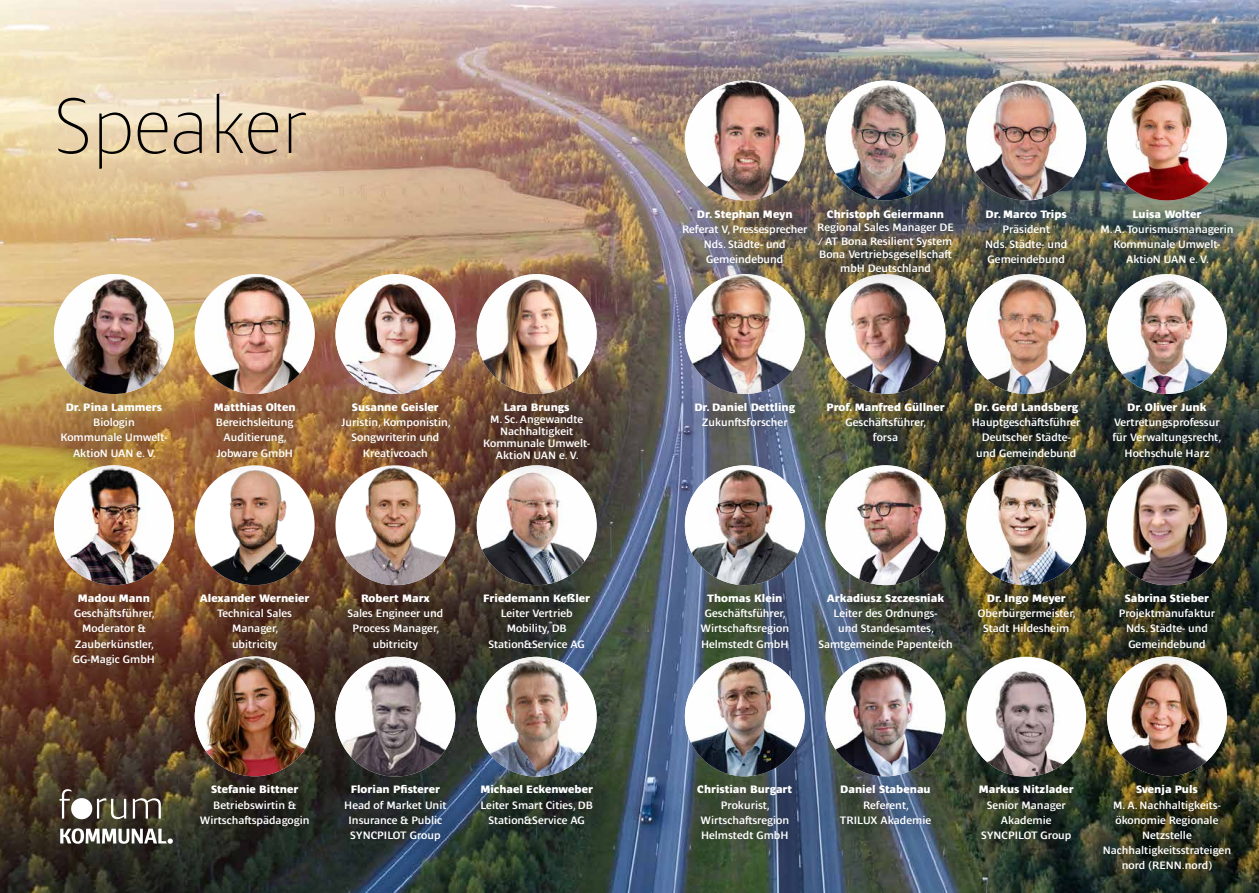
<style>
.page{position:relative;width:1259px;height:893px;background:#fff}
.page>*{position:absolute;margin:0;border:0;box-sizing:border-box;transform-origin:0 0}
.t1{font:100 80.25px "Ardoise Ptf";color:#000}
.t2{font:600 11.1px/15.1px "Ardoise Ptf";color:#fff;text-align:center}
.t3{font:800 11.1px "Ardoise Ptf";color:#fff}
</style>
<div class="page">
<img style="left:0;top:0;width:1259px;height:893px">
<svg style="left:60px;top:828px;width:113px;height:16px"></svg>
<div style="left:71px;top:798px;width:21px;height:21px;background:#fff;border-radius:50%"></div>
<svg style="left:60px;top:789px;width:12px;height:30px"></svg>
<svg style="left:97px;top:798px;width:29px;height:21px"></svg>
<svg style="left:133px;top:798px;width:28px;height:21px"></svg>
<img style="left:685px;top:656px;width:119px;height:120px;border-radius:60px">
<img style="left:825px;top:656px;width:120px;height:120px;border-radius:60px">
<img style="left:685px;top:274px;width:119px;height:120px;border-radius:60px">
<img style="left:685px;top:81px;width:119px;height:119px;border-radius:60px">
<img style="left:825px;top:81px;width:120px;height:119px;border-radius:60px">
<img style="left:195px;top:656px;width:120px;height:120px;border-radius:60px">
<img style="left:1107px;top:656px;width:120px;height:120px;border-radius:60px">
<img style="left:825px;top:274px;width:120px;height:120px;border-radius:60px">
<img style="left:477px;top:274px;width:119px;height:120px;border-radius:60px">
<img style="left:966px;top:465px;width:120px;height:120px;border-radius:60px">
<img style="left:1107px;top:465px;width:120px;height:120px;border-radius:60px">
<img style="left:54px;top:274px;width:120px;height:120px;border-radius:60px">
<img style="left:1107px;top:274px;width:120px;height:120px;border-radius:60px">
<img style="left:966px;top:81px;width:120px;height:119px;border-radius:60px">
<img style="left:1107px;top:81px;width:120px;height:119px;border-radius:60px">
<img style="left:966px;top:274px;width:120px;height:120px;border-radius:60px">
<img style="left:54px;top:465px;width:120px;height:120px;border-radius:60px">
<img style="left:335px;top:274px;width:120px;height:120px;border-radius:60px">
<img style="left:195px;top:465px;width:120px;height:120px;border-radius:60px">
<div style="left:966px;top:657px;width:120px;height:120px;background:#fff;border-radius:50%"></div>
<img style="left:972px;top:668px;width:108px;height:97px">
<img style="left:195px;top:274px;width:120px;height:120px;border-radius:60px">
<img style="left:685px;top:465px;width:119px;height:120px;border-radius:60px">
<img style="left:335px;top:465px;width:120px;height:120px;border-radius:60px">
<img style="left:477px;top:465px;width:119px;height:120px;border-radius:60px">
<img style="left:335px;top:657px;width:120px;height:120px;border-radius:60px">
<img style="left:477px;top:657px;width:119px;height:120px;border-radius:60px">
<img style="left:825px;top:465px;width:120px;height:120px;border-radius:60px">
<div style="left:0;top:0;width:423px;height:285px;background:#fff;opacity:.41"></div>
<div style="left:952px;top:383px;width:147px;height:95px;background:#000;opacity:.75"></div>
<div style="left:53px;top:574px;width:121px;height:111px;background:#000;opacity:.75"></div>
<div style="left:681px;top:574px;width:128px;height:95px;background:#000;opacity:.75"></div>
<div style="left:675px;top:383px;width:140px;height:64px;background:#000;opacity:.75"></div>
<div style="left:663px;top:190px;width:162px;height:94px;background:#000;opacity:.75"></div>
<div style="left:797px;top:190px;width:175px;height:103px;background:#000;opacity:.75"></div>
<div style="left:677px;top:766px;width:134px;height:94px;background:#000;opacity:.75"></div>
<div style="left:322px;top:383px;width:146px;height:95px;background:#000;opacity:.75"></div>
<div style="left:180px;top:574px;width:148px;height:95px;background:#000;opacity:.75"></div>
<div style="left:959px;top:765px;width:133px;height:96px;background:#000;opacity:.75"></div>
<div style="left:799px;top:574px;width:172px;height:96px;background:#000;opacity:.75"></div>
<div style="left:807px;top:383px;width:156px;height:80px;background:#000;opacity:.75"></div>
<div style="left:464px;top:383px;width:143px;height:97px;background:#000;opacity:.75"></div>
<div style="left:820px;top:765px;width:130px;height:80px;background:#000;opacity:.75"></div>
<div style="left:194px;top:383px;width:121px;height:95px;background:#000;opacity:.75"></div>
<div style="left:328px;top:574px;width:135px;height:95px;background:#000;opacity:.75"></div>
<div style="left:463px;top:574px;width:146px;height:95px;background:#000;opacity:.75"></div>
<div style="left:325px;top:765px;width:140px;height:96px;background:#000;opacity:.75"></div>
<div style="left:460px;top:765px;width:152px;height:80px;background:#000;opacity:.75"></div>
<div style="left:958px;top:574px;width:135px;height:79px;background:#000;opacity:.75"></div>
<div style="left:1099px;top:574px;width:134px;height:95px;background:#000;opacity:.75"></div>
<div style="left:41px;top:383px;width:143px;height:95px;background:#000;opacity:.75"></div>
<div style="left:1093px;top:383px;width:145px;height:95px;background:#000;opacity:.75"></div>
<div style="left:965px;top:190px;width:121px;height:94px;background:#000;opacity:.75"></div>
<div style="left:1080px;top:189px;width:172px;height:95px;background:#000;opacity:.75"></div>
<div style="left:181px;top:765px;width:148px;height:82px;background:#000;opacity:.75"></div>
<div style="left:1083px;top:766px;width:166px;height:124px;background:#000;opacity:.75"></div>
<h1 class="t1" style="left:54px;top:66px;width:254px">Speaker</h1>
<p class="t3" style="left:66px;top:399px;width:98px">Dr. Pina Lammers</p>
<p class="t2" style="left:60px;top:414px;width:109px">Biologin<br>Kommunale Umwelt-<br>AktioN UAN e. V.</p>
<p class="t3" style="left:214px;top:399px;width:83px">Matthias Olten</p>
<p class="t2" style="left:216px;top:414px;width:79px">Bereichsleitung<br>Auditierung,<br>Jobware GmbH</p>
<p class="t3" style="left:352px;top:399px;width:89px">Susanne Geisler</p>
<p class="t2" style="left:341px;top:414px;width:111px">Juristin, Komponistin,<br>Songwriterin und<br>Kreativcoach</p>
<p class="t3" style="left:504px;top:399px;width:67px">Lara Brungs</p>
<p class="t2" style="left:483px;top:412px;width:109px;line-height:12px">M. Sc. Angewandte<br>Nachhaltigkeit<br>Kommunale Umwelt-<br>AktioN UAN e. V.</p>
<p class="t3" style="left:78px;top:590px;width:73px">Madou Mann</p>
<p class="t2" style="left:73px;top:605px;width:84px">Geschäftsführer,<br>Moderator &amp;<br>Zauberkünstler,<br>GG-Magic GmbH</p>
<p class="t3" style="left:200px;top:590px;width:111px">Alexander Werneier</p>
<p class="t2" style="left:217px;top:605px;width:76px">Technical Sales<br>Manager, ubitricity</p>
<p class="t3" style="left:361px;top:590px;width:70px">Robert Marx</p>
<p class="t2" style="left:347px;top:605px;width:97px">Sales Engineer und<br>Process Manager, ubitricity</p>
<p class="t3" style="left:483px;top:590px;width:108px">Friedemann Keßler</p>
<p class="t2" style="left:488px;top:605px;width:98px">Leiter Vertrieb<br>Mobility, DB<br>Station&amp;Service AG</p>
<p class="t3" style="left:211px;top:781px;width:89px">Stefanie Bittner</p>
<p class="t2" style="left:200px;top:796px;width:111px">Betriebswirtin &amp;<br>Wirtschaftspädagogin</p>
<p class="t3" style="left:351px;top:781px;width:91px">Florian Pfisterer</p>
<p class="t2" style="left:344px;top:796px;width:104px">Head of Market Unit<br>Insurance &amp; Public<br>SYNCPILOT Group</p>
<p class="t3" style="left:480px;top:781px;width:114px">Michael Eckenweber</p>
<p class="t2" style="left:480px;top:796px;width:114px">Leiter Smart Cities, DB<br>Station&amp;Service AG</p>
<p class="t3" style="left:697px;top:206px;width:97px">Dr. Stephan Meyn</p>
<p class="t2" style="left:682px;top:220px;width:127px">Referat V, Pressesprecher<br>Nds. Städte- und<br>Gemeindebund</p>
<p class="t3" style="left:827px;top:206px;width:119px">Christoph Geiermann</p>
<p class="t2" style="left:817px;top:220px;width:138px;line-height:13.5px">Regional Sales Manager DE / AT Bona Resilient System<br>Bona Vertriebsgesellschaft mbH Deutschland</p>
<p class="t3" style="left:985px;top:206px;width:83px">Dr. Marco Trips</p>
<p class="t2" style="left:985px;top:220px;width:83px">Präsident<br>Nds. Städte- und<br>Gemeindebund</p>
<p class="t3" style="left:1132px;top:206px;width:70px">Luisa Wolter</p>
<p class="t2" style="left:1100px;top:220px;width:135px">M. A. Tourismusmanagerin<br>Kommunale Umwelt-<br>AktioN UAN e. V.</p>
<p class="t3" style="left:694px;top:399px;width:102px">Dr. Daniel Dettling</p>
<p class="t2" style="left:702px;top:414px;width:87px">Zukunftsforscher</p>
<p class="t3" style="left:826px;top:399px;width:120px">Prof. Manfred Güllner</p>
<p class="t2" style="left:845px;top:414px;width:82px">Geschäftsführer, forsa</p>
<p class="t3" style="left:974px;top:399px;width:105px">Dr. Gerd Landsberg</p>
<p class="t2" style="left:972px;top:414px;width:110px">Hauptgeschäftsführer<br>Deutscher Städte&shy;und Gemeindebund</p>
<p class="t3" style="left:1127px;top:399px;width:81px">Dr. Oliver Junk</p>
<p class="t2" style="left:1112px;top:414px;width:110px">Vertretungsprofessur für Verwaltungsrecht,<br>Hochschule Harz</p>
<p class="t3" style="left:707px;top:590px;width:77px">Thomas Klein</p>
<p class="t2" style="left:700px;top:605px;width:90px">Geschäftsführer,<br>Wirtschaftsregion<br>Helmstedt GmbH</p>
<p class="t3" style="left:827px;top:590px;width:119px">Arkadiusz Szczesniak</p>
<p class="t2" style="left:818px;top:605px;width:136px">Leiter des Ordnungs-<br>und Standesamtes,<br>Samtgemeinde Papenteich</p>
<p class="t3" style="left:987px;top:590px;width:80px">Dr. Ingo Meyer</p>
<p class="t2" style="left:978px;top:605px;width:99px">Oberbürgermeister,<br>Stadt Hildesheim</p>
<p class="t3" style="left:1124px;top:590px;width:86px">Sabrina Stieber</p>
<p class="t2" style="left:1118px;top:605px;width:98px">Projektmanufaktur<br>Nds. Städte- und<br>Gemeindebund</p>
<p class="t3" style="left:697px;top:781px;width:96px">Christian Burgart</p>
<p class="t2" style="left:700px;top:796px;width:90px">Prokurist,<br>Wirtschaftsregion<br>Helmstedt GmbH</p>
<p class="t3" style="left:840px;top:781px;width:92px">Daniel Stabenau</p>
<p class="t2" style="left:840px;top:796px;width:93px">Referent,<br>TRILUX Akademie</p>
<p class="t3" style="left:978px;top:781px;width:97px">Markus Nitzlader</p>
<p class="t2" style="left:981px;top:796px;width:92px">Senior Manager<br>Akademie<br>SYNCPILOT Group</p>
<p class="t3" style="left:1136px;top:781px;width:63px">Svenja Puls</p>
<p class="t2" style="left:1103px;top:796px;width:130px">M. A. Nachhaltigkeits&shy;ökonomie Regionale<br>Netzstelle<br>Nachhaltigkeitsstrateigen nord (RENN.nord)</p>
</div>
